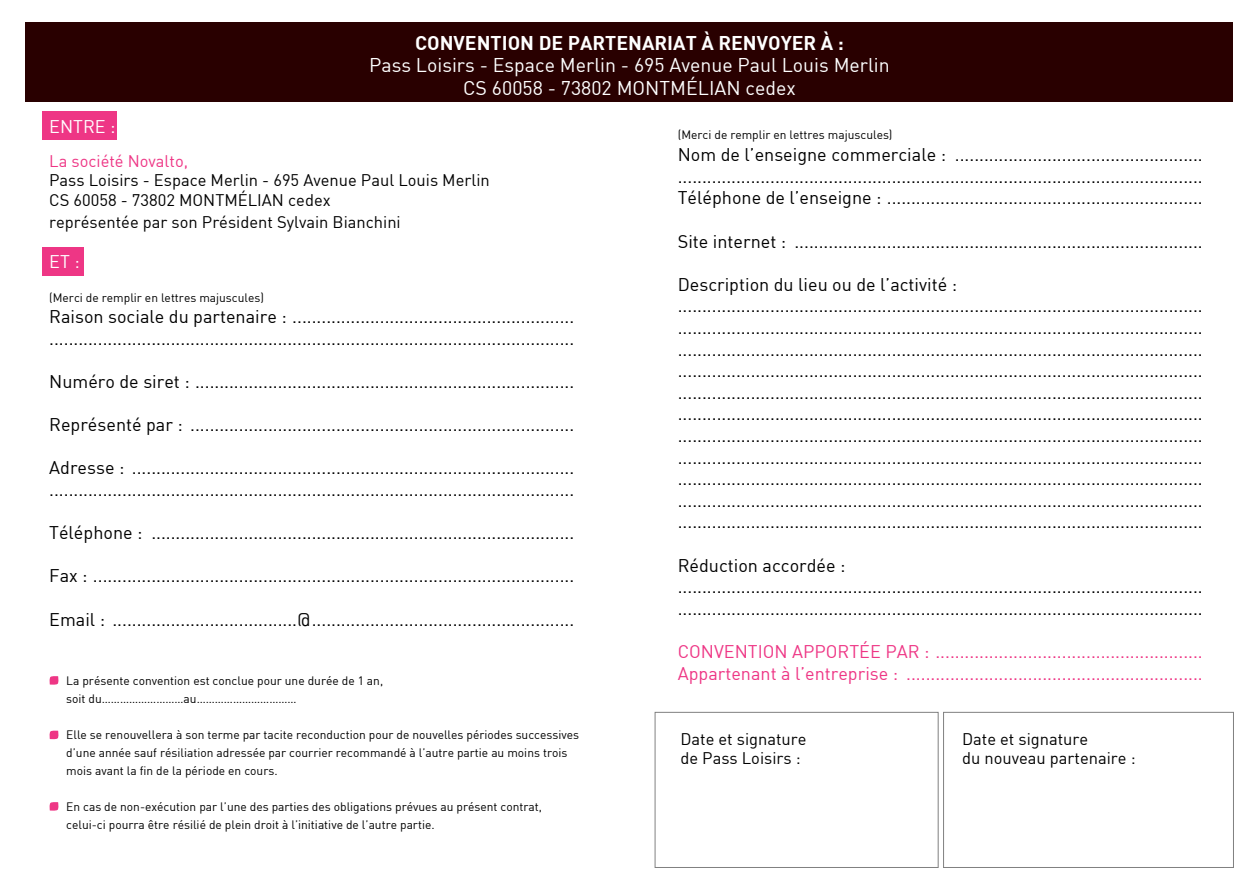
<style>
.page{position:relative;width:1259px;height:893px;background:#fff}
.page>*{position:absolute;margin:0;border:0;box-sizing:border-box;transform-origin:0 0}
.t1{font:condensed 45px "Helvetica Neue";color:#fff}
.t2{font:19.5px/22.5px "DIN";color:#fff}
.t3{font:19.5px "DIN Bold";color:#fff}
.t4{font:18px/21.6px "DIN";color:#000}
.t5{font:18px/21.6px "DIN";color:#ee3685}
.t6{font:18px "DIN";color:#fff}
.t7{font:16.5px/18.1px "DIN";color:#000}
.t8{font:16.5px "DIN";color:#ee3685}
.t9{font:12px/18px "DIN";color:#000}
</style>
<div class="page">
<div style="left:43px;top:247px;width:41px;height:28px;background:#ee3685"></div>
<div style="left:43px;top:112px;width:74px;height:28px;background:#ee3685"></div>
<div style="left:26px;top:22px;width:1207px;height:80px;background:#290000"></div>
<svg style="left:49px;top:676px;width:10px;height:9px"></svg>
<svg style="left:49px;top:730px;width:10px;height:10px"></svg>
<svg style="left:49px;top:802px;width:10px;height:9px"></svg>
<p class="t3" style="left:415px;top:30px;width:430px">CONVENTION DE PARTENARIAT À RENVOYER À :</p>
<p class="t2" style="left:463px;top:53px;width:428px;text-indent:-94px">Pass Loisirs - Espace M erlin - 695 Avenue Paul Louis M erlin<br>CS 60058 - 73802 MONTM</p>
<h1 class="t1" style="left:311px;top:30px;width:637px">Convention de partenariat Pass Loisirs</h1>
<p class="t2" style="left:686px;top:76px;width:34px">ÉLIAN</p>
<p class="t2" style="left:745px;top:76px;width:52px">cedex</p>
<p class="t6" style="left:49px;top:115px;width:68px">Entre :</p>
<p class="t8" style="left:49px;top:150px;width:140px">La société N ovalto,</p>
<p class="t7" style="left:49px;top:170px;width:442px;line-height:19.8px">Pass Loisirs - Espace M erlin - 695 Avenue Paul Louis M erlin<br>CS 60058 - 73802 MONTM</p>
<p class="t7" style="left:238px;top:191px;width:29px">ÉLIAN</p>
<p class="t7" style="left:49px;top:189px;width:353px;line-height:21.6px;text-indent:239px">cedex représentée par son Président Sylvain Bianchini</p>
<p class="t6" style="left:49px;top:250px;width:32px">Et :</p>
<p class="t9" style="left:49px;top:288px;width:216px">(M erci de remplir en lettres majuscules)</p>
<p class="t4" style="left:49px;top:306px;width:526px">Raison sociale du partenaire : .......................................................... ............................................................................................................</p>
<p class="t4" style="left:49px;top:370px;width:526px">Numéro de siret : ..............................................................................</p>
<p class="t4" style="left:49px;top:414px;width:526px">Représenté par : ...............................................................................</p>
<p class="t4" style="left:49px;top:457px;width:526px">Adresse : ........................................................................................... ............................................................................................................</p>
<p class="t4" style="left:49px;top:522px;width:526px">Téléphone : .......................................................................................</p>
<p class="t4" style="left:49px;top:565px;width:526px">Fax : ...................................................................................................</p>
<p class="t4" style="left:49px;top:608px;width:526px">Email : ......................................@......................................................</p>
<p class="t9" style="left:66px;top:671px;width:318px">La présente convention est conclue pour une durée de 1 an, soit du………………………au……………………………</p>
<p class="t9" style="left:66px;top:725px;width:514px">Elle se renouvellera à son terme par tacite reconduction pour de nouvelles périodes successives d’une année sauf résiliation adressée par courrier recommandé à l’autre partie au moins trois mois avant la fin de la période en cours.</p>
<p class="t9" style="left:66px;top:797px;width:477px">En cas de non-exécution par l’une des parties des obligations prévues au présent contrat, celui-ci pourra être résilié de plein droit à l’initiative de l’autre partie.</p>
<p class="t9" style="left:678px;top:126px;width:216px">(M erci de remplir en lettres majuscules)</p>
<p class="t4" style="left:678px;top:143px;width:526px;text-align:justify">Nom de l’enseigne commerciale : ................................................... ............................................................................................................<br>Téléphone de l’enseigne : .................................................................</p>
<p class="t4" style="left:678px;top:230px;width:526px">Site internet : ....................................................................................</p>
<p class="t4" style="left:678px;top:273px;width:526px">Description du lieu ou de l’activité : ............................................................................................................ ............................................................................................................ ............................................................................................................ ............................................................................................................ ............................................................................................................ ............................................................................................................ ............................................................................................................ ............................................................................................................ ............................................................................................................ ............................................................................................................ ............................................................................................................</p>
<p class="t4" style="left:678px;top:554px;width:526px">Réduction accordée : ............................................................................................................ ............................................................................................................</p>
<p class="t5" style="left:678px;top:640px;width:526px">Convention apportée par : .......................................................<br>Appartenant à l’entreprise : .............................................................</p>
<p class="t7" style="left:680px;top:730px;width:128px">Date et signature de Pass Loisirs :</p>
<p class="t7" style="left:962px;top:730px;width:175px">Date et signature<br>du nouveau partenaire :</p>
</div>
